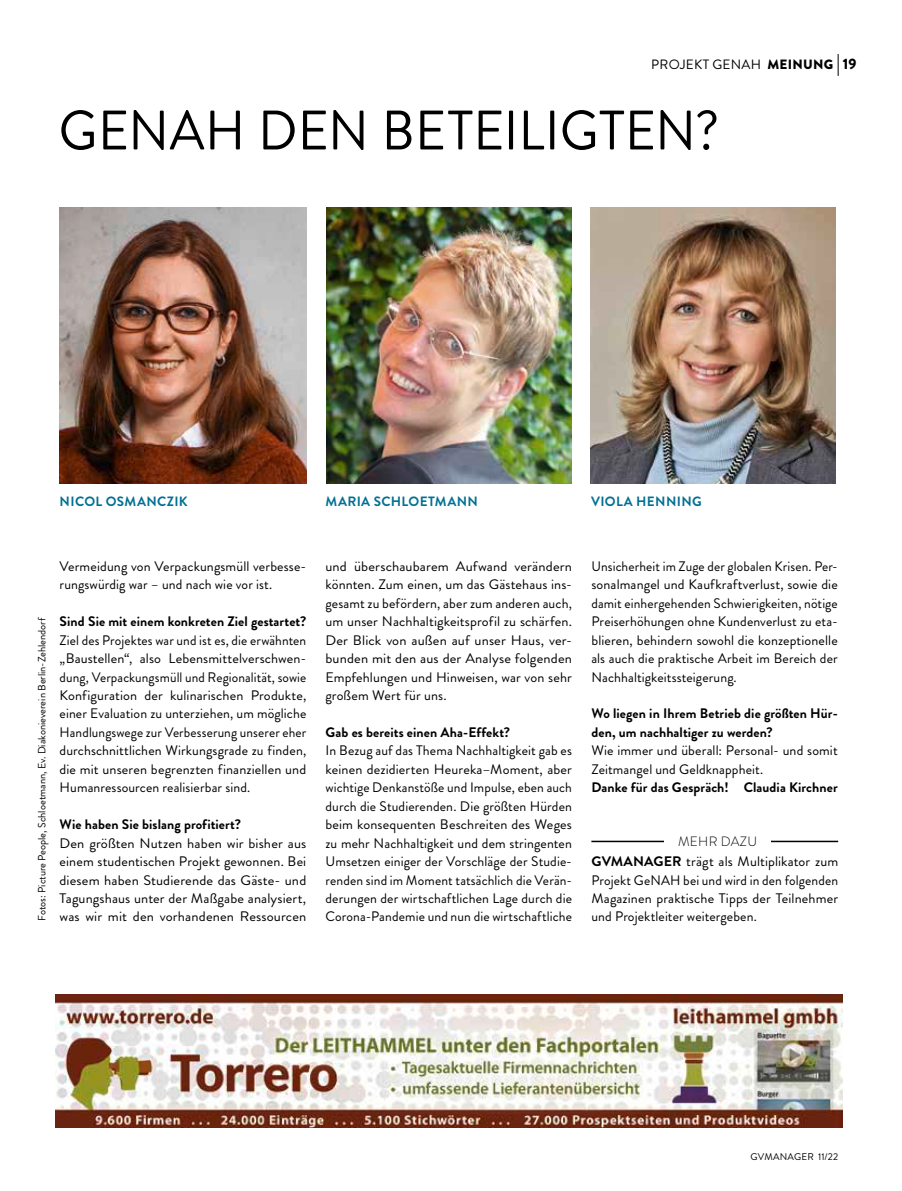
<style>
.page{position:relative;width:902px;height:1191px;background:#fff}
.page>*{position:absolute;margin:0;border:0;box-sizing:border-box;transform-origin:0 0}
.t1{font:55.5px "Brandon Grotesque";letter-spacing:.005em;color:#000;scale:.95 1}
.t2{font:900 15px "Brandon Grotesque";color:#000}
.Fliesstext_GV{font:13.8px/18.5px "Brandon Grotesque";letter-spacing:.01em;color:#000;text-align:justify}
.Fliesstext_GV-2{font:13.8px/18.5px "Brandon Grotesque";letter-spacing:.01em;color:#000;text-align:justify;scale:1.05 1}
.Frage_GV{font:700 13.8px/18.5px "Brandon Grotesque";letter-spacing:.005em;color:#000}
.Nachgehakt_Menschen{font:700 13.5px "Brandon Grotesque";letter-spacing:.025em;color:#007094}
.t3{font:13.5px "Brandon Grotesque";letter-spacing:.02em;color:#000}
.t4{font:300 13.5px "Brandon Grotesque";letter-spacing:.02em;color:#000}
.Fotocredits{font:10.5px "Brandon Grotesque";color:#000}
.t5{font:9.75px "Brandon Grotesque";letter-spacing:.02em;color:#000}
.s1{font-weight:900}
.s2{font-weight:700}
</style>
<div class="page">
<img style="left:60px;top:207px;width:246px;height:277px">
<img style="left:327px;top:207px;width:245px;height:277px">
<img style="left:590px;top:207px;width:245px;height:277px">
<img style="left:55px;top:994px;width:787px;height:133px">
<hr style="left:591px;top:840px;width:247px;height:2px;background:#000">
<div style="left:664px;top:836px;width:106px;height:10px;background:#fff"></div>
<svg style="left:837px;top:54px;width:1px;height:22px"></svg>
<p class="t3" style="left:651px;top:55px;width:183px">PROJEKT GENAH <span class="s1">MEINUNG</span></p>
<p class="t2" style="left:842px;top:54px;width:15px">19</p>
<h1 class="t1" style="left:59px;top:92px;width:696px">GENAH DEN BETEILIGTEN?</h1>
<p class="Nachgehakt_Menschen" style="left:60px;top:492px;width:130px">NICOL OSMANCZIK</p>
<p class="Nachgehakt_Menschen" style="left:325px;top:492px;width:154px">MARIA SCHLOETMANN</p>
<p class="Nachgehakt_Menschen" style="left:591px;top:492px;width:112px">VIOLA HENNING</p>
<p class="Fotocredits" style="left:35px;top:921px;width:305px;rotate:-90deg">Fotos: Picture People, Schloetmann, Ev. Diakonieverein Berlin-Zehlendorf</p>
<p class="Fliesstext_GV" style="left:60px;top:557px;width:248px">Vermeidung von Verpackungsmüll verbesse&shy;rungswürdig war – und nach wie vor ist.</p>
<p class="Frage_GV" style="left:60px;top:612px;width:248px">Sind Sie mit einem konkreten Ziel gestartet?</p>
<p class="Fliesstext_GV" style="left:60px;top:631px;width:248px">Ziel des Projektes war und ist es, die erwähnten „Baustellen“, also Lebensmittelverschwen&shy;dung, Verpackungsmüll und Regionalität, sowie Konfiguration der kulinarischen Produkte, einer Evaluation zu unterziehen, um mögliche Handlungswege zur Verbesserung unserer eher durchschnittlichen Wirkungsgrade zu finden, die mit unseren begrenzten finanziellen und Humanressourcen realisierbar sind.</p>
<p class="Frage_GV" style="left:60px;top:815px;width:183px">Wie haben Sie bislang profitiert?</p>
<p class="Fliesstext_GV-2" style="left:60px;top:834px;width:236px">Den größten Nutzen haben wir bisher aus einem studentischen Projekt gewonnen. Bei diesem haben Studierende das Gäste- und Tagungshaus unter der Maßgabe analysiert, was wir mit den vorhandenen Ressourcen</p>
<p class="Fliesstext_GV-2" style="left:325px;top:557px;width:236px">und überschaubarem Aufwand verändern könnten. Zum einen, um das Gästehaus ins&shy;gesamt zu befördern, aber zum anderen auch, um unser Nachhaltigkeitsprofil zu schärfen.<br>Der Blick von außen auf unser Haus, ver&shy;bunden mit den aus der Analyse folgenden Empfehlungen und Hinweisen, war von sehr großem Wert für uns.</p>
<p class="Frage_GV" style="left:325px;top:723px;width:186px">Gab es bereits einen Aha-Effekt?</p>
<p class="Fliesstext_GV" style="left:325px;top:741px;width:248px">In Bezug auf das Thema Nachhaltigkeit gab es keinen dezidierten Heureka–Moment, aber wichtige Denkanstöße und Impulse, eben auch durch die Studierenden. Die größten Hürden beim konsequenten Beschreiten des Weges zu mehr Nachhaltigkeit und dem stringenten Umsetzen einiger der Vorschläge der Studie&shy;renden sind im Moment tatsächlich die Verän&shy;derungen der wirtschaftlichen Lage durch die Corona-Pandemie und nun die wirtschaftliche</p>
<p class="Fliesstext_GV" style="left:591px;top:557px;width:248px">Unsicherheit im Zuge der globalen Krisen. Per&shy;sonalmangel und Kaufkraftverlust, sowie die damit einhergehenden Schwierigkeiten, nötige Preiserhöhungen ohne Kundenverlust zu eta&shy;blieren, behindern sowohl die konzeptionelle als auch die praktische Arbeit im Bereich der Nachhaltigkeitssteigerung.</p>
<p class="Frage_GV" style="left:591px;top:704px;width:248px">Wo liegen in Ihrem Betrieb die größten Hür&shy;den, um nachhaltiger zu werden?</p>
<p class="Fliesstext_GV" style="left:591px;top:741px;width:248px">Wie immer und überall: Personal- und somit<br>Zeitmangel und Geldknappheit.</p>
<p class="Frage_GV" style="left:591px;top:778px;width:248px">Danke für das Gespräch! Claudia Kirchner</p>
<p class="t4" style="left:678px;top:832px;width:81px">MEHR DAZU</p>
<p class="Fliesstext_GV" style="left:591px;top:852px;width:248px"><span class="s2">GVMANAGER</span> trägt als Multiplikator zum Projekt GeNAH bei und wird in den folgenden Magazinen praktische Tipps der Teilnehmer und Projektleiter weitergeben.</p>
<p class="t5" style="left:750px;top:1149px;width:89px">GVMANAGER 11/22</p>
</div>
